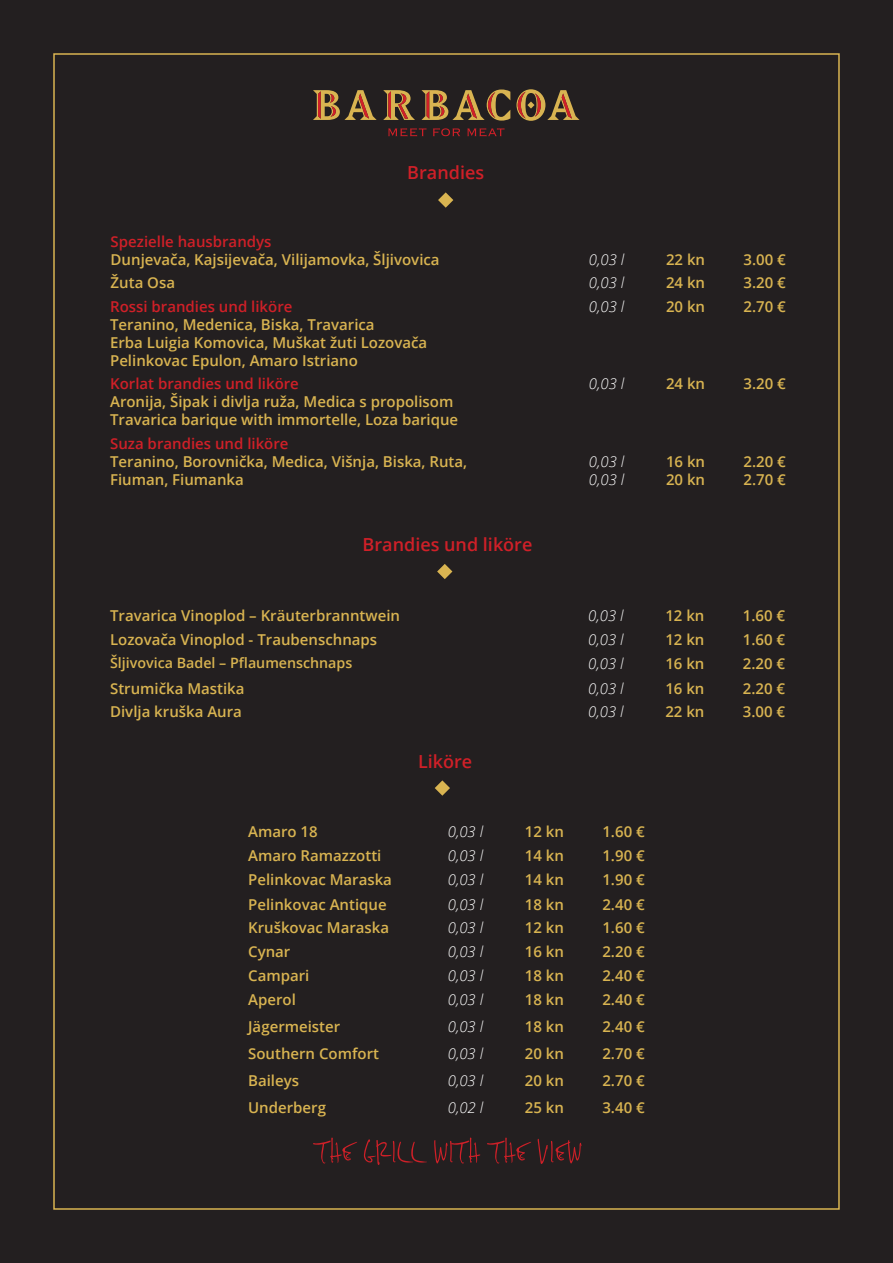
<style>
.page{position:relative;width:893px;height:1263px;background:#fff}
.page>*{position:absolute;margin:0;border:0;box-sizing:border-box;transform-origin:0 0}
.t1{font:600 18px "Open Sans";color:#d02028}
.t2{font:600 15px/18px "Open Sans";color:#d9b451}
.t3{font:italic 300 15px/18px "Open Sans";color:#fff}
.t4{font:600 15px "Open Sans";color:#d02028}
.t5{font:600 14.25px "Open Sans";color:#d9b451}
</style>
<div class="page">
<div style="left:0;top:0;width:893px;height:1262px;background:#231f20"></div>
<svg style="left:388px;top:128px;width:116px;height:8px"></svg>
<svg style="left:313px;top:89px;width:266px;height:32px"></svg>
<svg style="left:313px;top:1137px;width:269px;height:28px"></svg>
<svg style="left:438px;top:192px;width:15px;height:16px"></svg>
<svg style="left:437px;top:564px;width:15px;height:15px"></svg>
<svg style="left:435px;top:780px;width:15px;height:16px"></svg>
<p class="t1" style="left:407px;top:160px;width:78px">Brandies</p>
<p class="t4" style="left:111px;top:231px;width:162px">Spezielle hausbrandys</p>
<p class="t2" style="left:111px;top:250px;width:330px">Dunjevača, Kajsijevača, Vilijamovka, Šljivovica</p>
<p class="t3" style="left:589px;top:250px;width:37px">0,03 l</p>
<p class="t2" style="left:666px;top:250px;width:41px">22 kn</p>
<p class="t2" style="left:743px;top:250px;width:44px">3.00 €</p>
<p class="t2" style="left:111px;top:273px;width:66px">Žuta Osa</p>
<p class="t3" style="left:589px;top:273px;width:37px">0,03 l</p>
<p class="t2" style="left:666px;top:273px;width:41px">24 kn</p>
<p class="t2" style="left:743px;top:273px;width:44px">3.20 €</p>
<p class="t4" style="left:110px;top:296px;width:184px">Rossi brandies und liköre</p>
<p class="t2" style="left:110px;top:315px;width:319px">Teranino, Medenica, Biska, Travarica<br>Erba Luigia Komovica, Muškat žuti Lozovača<br>Pelinkovac Epulon, Amaro Istriano</p>
<p class="t3" style="left:589px;top:297px;width:37px">0,03 l</p>
<p class="t2" style="left:666px;top:297px;width:41px">20 kn</p>
<p class="t2" style="left:743px;top:297px;width:44px">2.70 €</p>
<p class="t4" style="left:110px;top:374px;width:190px">Korlat brandies und liköre</p>
<p class="t2" style="left:110px;top:393px;width:350px">Aronija, Šipak i divlja ruža, Medica s propolisom<br>Travarica barique with immortelle, Loza barique</p>
<p class="t3" style="left:589px;top:374px;width:37px">0,03 l</p>
<p class="t2" style="left:666px;top:375px;width:41px">24 kn</p>
<p class="t2" style="left:743px;top:375px;width:44px">3.20 €</p>
<p class="t4" style="left:110px;top:433px;width:180px">Suza brandies und liköre</p>
<p class="t2" style="left:110px;top:452px;width:359px">Teranino, Borovnička, Medica, Višnja, Biska, Ruta,<br>Fiuman, Fiumanka</p>
<p class="t3" style="left:589px;top:452px;width:37px">0,03 l<br>0,03 l</p>
<p class="t2" style="left:666px;top:452px;width:41px">16 kn<br>20 kn</p>
<p class="t2" style="left:743px;top:452px;width:44px">2.20 €<br>2.70 €</p>
<p class="t1" style="left:363px;top:532px;width:171px">Brandies und liköre</p>
<p class="t2" style="left:110px;top:606px;width:291px">Travarica Vinoplod – Kräuterbranntwein</p>
<p class="t3" style="left:588px;top:606px;width:37px">0,03 l</p>
<p class="t2" style="left:665px;top:606px;width:41px">12 kn</p>
<p class="t2" style="left:743px;top:606px;width:44px">1.60 €</p>
<p class="t2" style="left:110px;top:630px;width:269px">Lozovača Vinoplod - Traubenschnaps</p>
<p class="t3" style="left:588px;top:630px;width:37px">0,03 l</p>
<p class="t2" style="left:665px;top:630px;width:41px">12 kn</p>
<p class="t2" style="left:743px;top:630px;width:44px">1.60 €</p>
<p class="t5" style="left:110px;top:653px;width:244px">Šljivovica Badel – Pflaumenschnaps</p>
<p class="t3" style="left:588px;top:654px;width:37px">0,03 l</p>
<p class="t2" style="left:665px;top:654px;width:41px">16 kn</p>
<p class="t2" style="left:743px;top:654px;width:44px">2.20 €</p>
<p class="t2" style="left:110px;top:679px;width:136px">Strumička Mastika</p>
<p class="t3" style="left:588px;top:678px;width:37px">0,03 l</p>
<p class="t2" style="left:665px;top:679px;width:41px">16 kn</p>
<p class="t2" style="left:743px;top:679px;width:44px">2.20 €</p>
<p class="t2" style="left:110px;top:702px;width:133px">Divlja kruška Aura</p>
<p class="t3" style="left:588px;top:702px;width:37px">0,03 l</p>
<p class="t2" style="left:665px;top:702px;width:41px">22 kn</p>
<p class="t2" style="left:743px;top:702px;width:44px">3.00 €</p>
<p class="t1" style="left:418px;top:749px;width:56px">Liköre</p>
<p class="t2" style="left:248px;top:822px;width:71px">Amaro 18</p>
<p class="t3" style="left:448px;top:822px;width:37px">0,03 l</p>
<p class="t2" style="left:525px;top:822px;width:41px">12 kn</p>
<p class="t2" style="left:602px;top:822px;width:44px">1.60 €</p>
<p class="t2" style="left:248px;top:846px;width:135px">Amaro Ramazzotti</p>
<p class="t3" style="left:448px;top:846px;width:37px">0,03 l</p>
<p class="t2" style="left:525px;top:846px;width:41px">14 kn</p>
<p class="t2" style="left:602px;top:846px;width:44px">1.90 €</p>
<p class="t2" style="left:248px;top:870px;width:145px">Pelinkovac Maraska</p>
<p class="t3" style="left:448px;top:870px;width:37px">0,03 l</p>
<p class="t2" style="left:525px;top:870px;width:41px">14 kn</p>
<p class="t2" style="left:602px;top:870px;width:44px">1.90 €</p>
<p class="t2" style="left:248px;top:895px;width:140px">Pelinkovac Antique</p>
<p class="t3" style="left:448px;top:895px;width:37px">0,03 l</p>
<p class="t2" style="left:525px;top:895px;width:41px">18 kn</p>
<p class="t2" style="left:602px;top:895px;width:44px">2.40 €</p>
<p class="t2" style="left:248px;top:918px;width:142px">Kruškovac Maraska</p>
<p class="t3" style="left:448px;top:918px;width:37px">0,03 l</p>
<p class="t2" style="left:525px;top:918px;width:41px">12 kn</p>
<p class="t2" style="left:602px;top:918px;width:44px">1.60 €</p>
<p class="t2" style="left:248px;top:942px;width:44px">Cynar</p>
<p class="t3" style="left:448px;top:942px;width:37px">0,03 l</p>
<p class="t2" style="left:525px;top:942px;width:41px">16 kn</p>
<p class="t2" style="left:602px;top:942px;width:44px">2.20 €</p>
<p class="t2" style="left:248px;top:966px;width:63px">Campari</p>
<p class="t3" style="left:448px;top:966px;width:37px">0,03 l</p>
<p class="t2" style="left:525px;top:966px;width:41px">18 kn</p>
<p class="t2" style="left:602px;top:966px;width:44px">2.40 €</p>
<p class="t2" style="left:248px;top:990px;width:49px">Aperol</p>
<p class="t3" style="left:448px;top:990px;width:37px">0,03 l</p>
<p class="t2" style="left:525px;top:990px;width:41px">18 kn</p>
<p class="t2" style="left:602px;top:990px;width:44px">2.40 €</p>
<p class="t2" style="left:248px;top:1017px;width:94px">Jägermeister</p>
<p class="t3" style="left:448px;top:1017px;width:37px">0,03 l</p>
<p class="t2" style="left:525px;top:1017px;width:41px">18 kn</p>
<p class="t2" style="left:602px;top:1017px;width:44px">2.40 €</p>
<p class="t2" style="left:248px;top:1044px;width:132px">Southern Comfort</p>
<p class="t3" style="left:448px;top:1044px;width:37px">0,03 l</p>
<p class="t2" style="left:525px;top:1044px;width:41px">20 kn</p>
<p class="t2" style="left:602px;top:1044px;width:44px">2.70 €</p>
<p class="t2" style="left:248px;top:1071px;width:52px">Baileys</p>
<p class="t3" style="left:448px;top:1071px;width:37px">0,03 l</p>
<p class="t2" style="left:525px;top:1071px;width:41px">20 kn</p>
<p class="t2" style="left:602px;top:1071px;width:44px">2.70 €</p>
<p class="t2" style="left:248px;top:1098px;width:79px">Underberg</p>
<p class="t3" style="left:448px;top:1098px;width:37px">0,02 l</p>
<p class="t2" style="left:525px;top:1098px;width:41px">25 kn</p>
<p class="t2" style="left:602px;top:1098px;width:44px">3.40 €</p>
</div>
